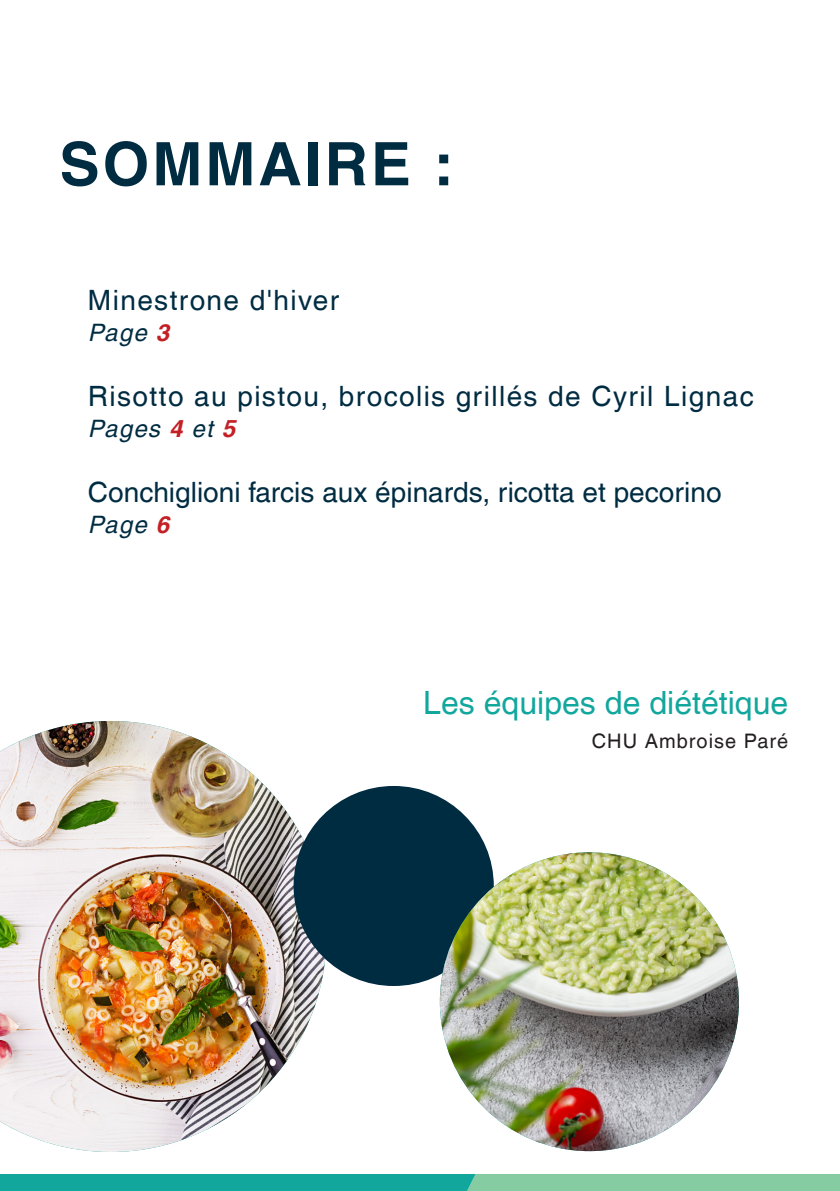
<style>
.page{position:relative;width:840px;height:1191px;background:#fff}
.page>*{position:absolute;margin:0;border:0;box-sizing:border-box;transform-origin:0 0}
.t1{font:700 60px "Helvetica LT Com";letter-spacing:.05em;color:#002c42}
.t2{font:32px "Helvetica LT Com";color:#12a79d}
.t3{font:28px "Helvetica LT Com";letter-spacing:.05em;color:#002c42}
.t4{font:28px "Helvetica LT Com";color:#002c42}
.t5{font:italic 24px "Helvetica LT Com";letter-spacing:.05em;color:#002c42}
.t6{font:20px "Helvetica LT Com";letter-spacing:.05em;color:#231f20}
.s1{font-weight:700;color:#c32025}
</style>
<div class="page">
<svg style="left:0;top:1174px;width:839px;height:17px;background:#44b79f"></svg>
<img style="left:0;top:721px;width:325px;height:431px">
<div style="left:293px;top:786px;width:200px;height:200px;background:#002c42;border-radius:50%"></div>
<img style="left:439px;top:852px;width:299px;height:299px;border-radius:149px">
<p class="t1" style="left:60px;top:128px;width:395px">SOMMAIRE :</p>
<p class="t3" style="left:88px;top:284px;width:252px">Minestrone d'hiver</p>
<p class="t5" style="left:88px;top:319px;width:83px">Page <span class="s1">3</span></p>
<p class="t3" style="left:88px;top:380px;width:666px">Risotto au pistou, brocolis grillés de Cyril Lignac</p>
<p class="t5" style="left:88px;top:415px;width:148px">Pages <span class="s1">4</span> et <span class="s1">5</span></p>
<p class="t4" style="left:88px;top:476px;width:634px">Conchiglioni farcis aux épinards, ricotta et pecorino</p>
<p class="t5" style="left:88px;top:511px;width:83px">Page <span class="s1">6</span></p>
<p class="t2" style="left:423px;top:684px;width:366px">Les équipes de diététique</p>
<p class="t6" style="left:591px;top:730px;width:198px">CHU Ambroise Paré</p>
</div>
